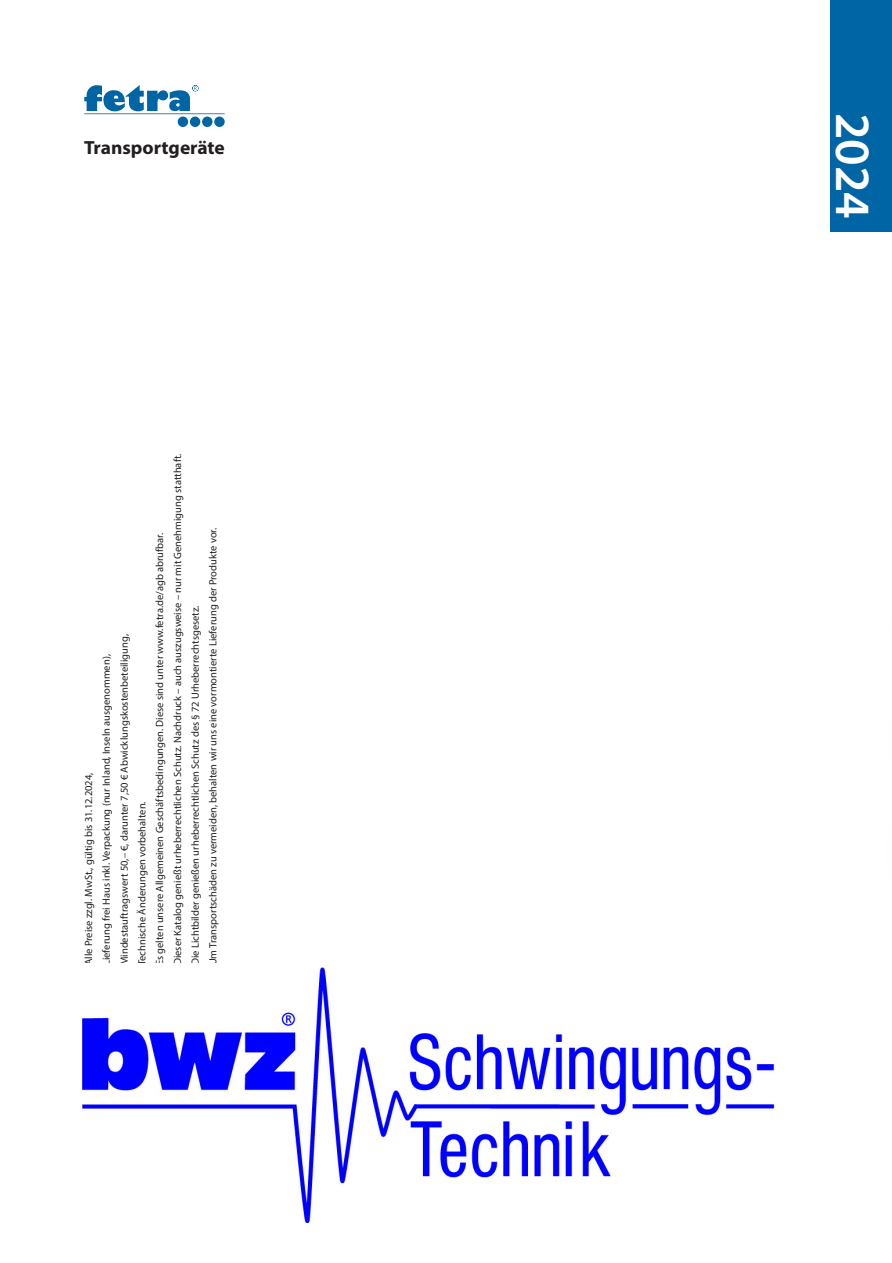
<style>
.page{position:relative;width:892px;height:1263px;background:#fff}
.page>*{position:absolute;margin:0;border:0;box-sizing:border-box;transform-origin:0 0}
.t1{font:600 49.5px "Myriad Pro";color:#fff}
.t2{font:700 19.05px "Myriad Pro";color:#231f20}
.BU_My_reg{font:10.5px "Myriad Pro";color:#231f20}
</style>
<div class="page">
<svg style="left:84px;top:85px;width:140px;height:42px"></svg>
<div style="left:829px;top:0;width:62px;height:232px;background:#0065a4"></div>
<img style="left:82px;top:967px;width:693px;height:257px">
<p class="t2" style="left:84px;top:135px;width:142px">Transportgeräte</p>
<p class="BU_My_reg" style="left:82px;top:965px;width:194px;rotate:-90deg">Alle Preise zzgl. MwSt., gültig bis 31.12.2024,</p>
<p class="BU_My_reg" style="left:100px;top:965px;width:313px;rotate:-90deg">Lieferung frei Haus inkl. Verpackung (nur Inland, Inseln ausgenommen),</p>
<p class="BU_My_reg" style="left:118px;top:965px;width:333px;rotate:-90deg">Mindestauftragswert 50,– €, darunter 7,50 € Abwicklungskostenbeteiligung,</p>
<p class="BU_My_reg" style="left:135px;top:965px;width:165px;rotate:-90deg">Technische Änderungen vorbehalten.</p>
<p class="BU_My_reg" style="left:153px;top:965px;width:434px;rotate:-90deg">Es gelten unsere Allgemeinen Geschäftsbedingungen. Diese sind unter www.fetra.de/agb abrufbar.</p>
<p class="BU_My_reg" style="left:171px;top:965px;width:513px;rotate:-90deg">Dieser Katalog genießt urheberrechtlichen Schutz. Nachdruck – auch auszugsweise – nur mit Genehmigung statthaft.</p>
<p class="BU_My_reg" style="left:189px;top:965px;width:361px;rotate:-90deg">Die Lichtbilder genießen urheberrechtlichen Schutz des § 72 Urheberrechtsgesetz.</p>
<p class="BU_My_reg" style="left:206px;top:965px;width:439px;rotate:-90deg">Um Transportschäden zu vermeiden, behalten wir uns eine vormontierte Lieferung der Produkte vor.</p>
<p class="t1" style="left:884px;top:113px;width:108px;rotate:90deg">2024</p>
</div>
